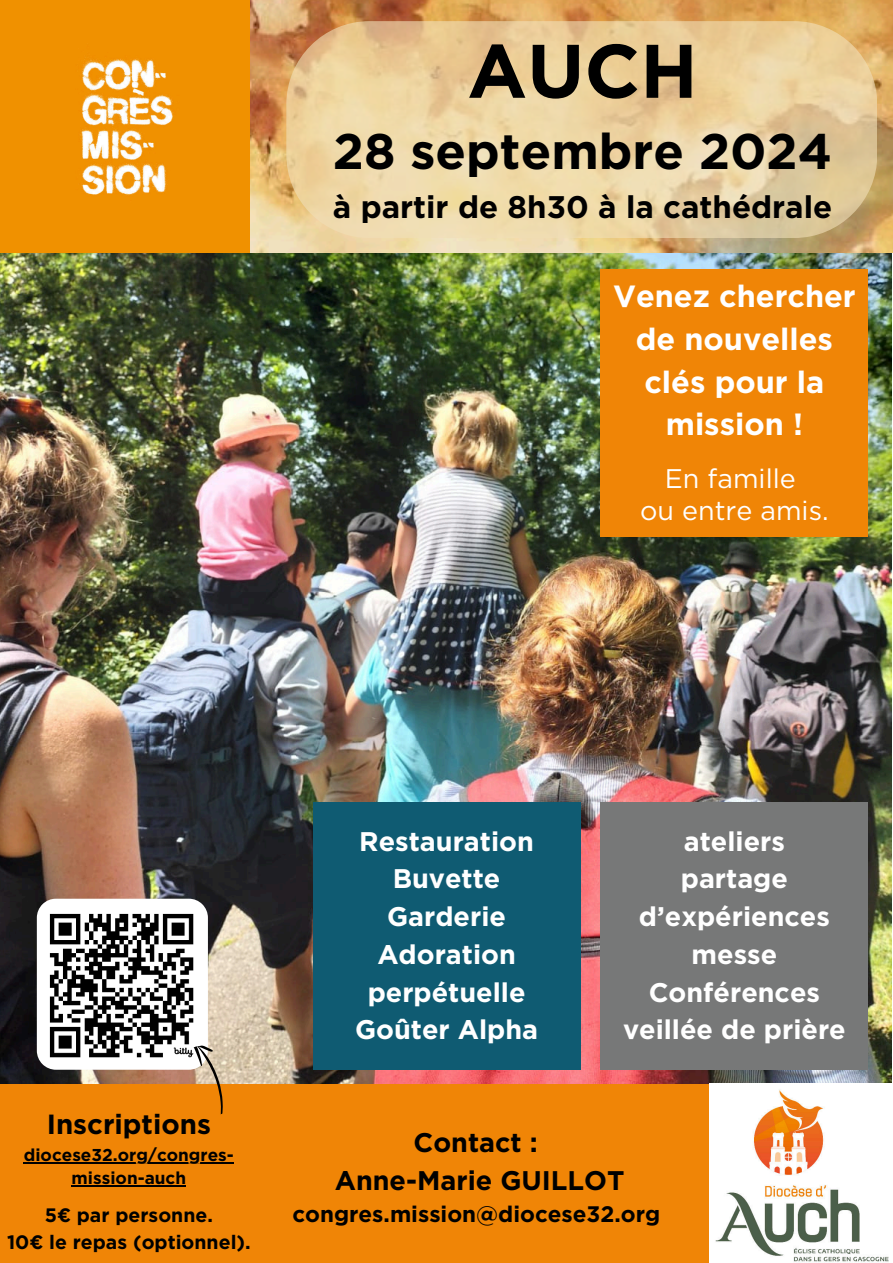
<style>
.page{position:relative;width:893px;height:1263px;background:#fff}
.page>*{position:absolute;margin:0;border:0;box-sizing:border-box;transform-origin:0 0}
.t1{font:700 75.68px "Gotham";color:#000}
.t2{font:700 49.95px "Gotham";color:#000}
.t3{font:700 31.2px "Gotham";color:#000}
.t4{font:700 30.67px/42.8px "Gotham";color:#fff;text-align:center}
.t5{font:700 27.67px "Gotham";color:#000}
.t6{font:700 26.92px/37.7px "Gotham";color:#fff;text-align:center}
.t7{font:700 26.92px/37.7px "Gotham";color:#000;text-align:center}
.t8{font:26.92px/32.1px "Gotham";color:#fff;text-align:center}
.t9{font:700 22.42px "Gotham";color:#000}
.t10{font:700 19.42px/27px "Gotham";color:#000;text-align:center}
.t11{font:700 17.17px/23.6px "Gotham";color:#000;text-align:center}
</style>
<div class="page">
<img style="left:0;top:252px;width:891px;height:832px">
<img style="left:249px;top:0;width:644px;height:252px">
<svg style="left:286px;top:21px;width:591px;height:217px;background:#e9cf9d"></svg>
<div style="left:0;top:1084px;width:893px;height:179px;background:#f08506"></div>
<hr style="left:24px;top:1162px;width:210px;height:1px;background:#000">
<hr style="left:72px;top:1185px;width:114px;height:2px;background:#000">
<img style="left:0;top:0;width:249px;height:252px">
<div style="left:600px;top:269px;width:268px;height:268px;background:#f08506"></div>
<div style="left:600px;top:802px;width:268px;height:268px;background:#777878"></div>
<img style="left:709px;top:1084px;width:184px;height:179px">
<div style="left:313px;top:802px;width:267px;height:268px;background:#0f5b72"></div>
<img style="left:37px;top:899px;width:171px;height:171px">
<svg style="left:192px;top:1042px;width:31px;height:73px"></svg>
<h1 class="t1" style="left:467px;top:21px;width:232px">AUCH</h1>
<h2 class="t2" style="left:333px;top:118px;width:500px">28 septembre 2024</h2>
<p class="t3" style="left:333px;top:186px;width:501px">à partir de 8h30 à la cathédrale</p>
<p class="t4" style="left:613px;top:275px;width:244px">Venez chercher de nouvelles clés pour la mission !</p>
<p class="t8" style="left:640px;top:462px;width:190px">En famille<br>ou entre amis.</p>
<p class="t5" style="left:47px;top:1105px;width:166px">Inscriptions</p>
<p class="t11" style="left:24px;top:1142px;width:212px">diocese32.org/congres&shy;mission-auch</p>
<p class="t10" style="left:7px;top:1202px;width:245px">5€ par personne.<br>10€ le repas (optionnel).</p>
<p class="t6" style="left:355px;top:822px;width:185px">Restauration<br>Buvette<br>Garderie<br>Adoration perpétuelle<br>Goûter Alpha</p>
<p class="t6" style="left:623px;top:822px;width:224px">ateliers<br>partage d’expériences messe<br>Conférences veillée de prière</p>
<p class="t7" style="left:335px;top:1123px;width:291px">Contact :<br>Anne-Marie GUILLOT</p>
<p class="t9" style="left:292px;top:1199px;width:369px">congres.mission@diocese32.org</p>
</div>
